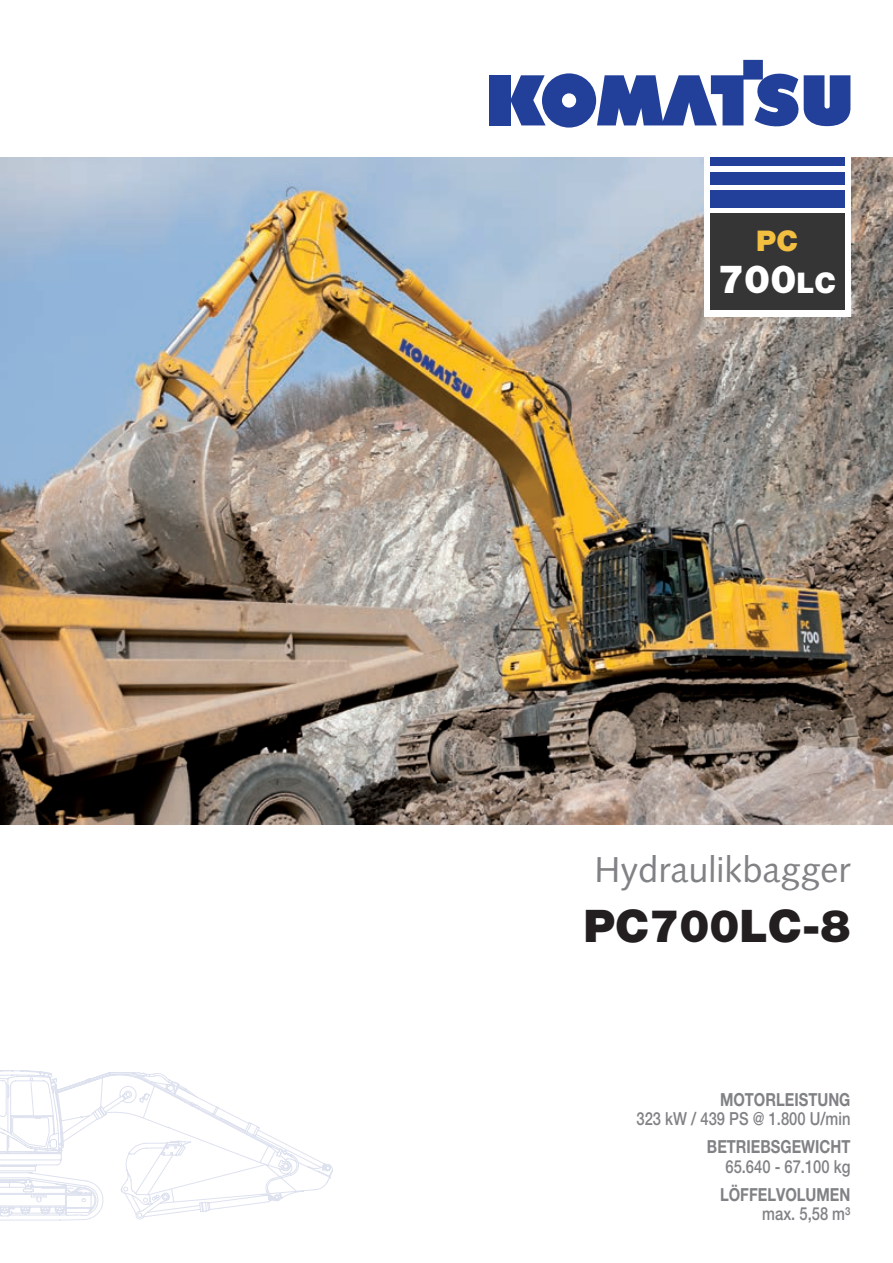
<style>
.page{position:relative;width:893px;height:1263px;background:#fff}
.page>*{position:absolute;margin:0;border:0;box-sizing:border-box;transform-origin:0 0}
.t1{font:900 45px "Helvetica Neue LT Pro";color:#231f20}
.t2{font:900 39px "Helvetica Neue LT Pro";color:#fff}
.t3{font:36px "Syntax LTCE";color:#808285}
.t4{font:900 28.5px "Helvetica Neue LT Pro";color:#f3bf40}
.t5{font:500 18px "Helvetica Neue LT Pro";color:#808285;scale:.82 1}
.t6{font:700 18px "Helvetica Neue LT Pro";color:#808285;scale:.82 1}
.s1{font-size:28.5px}
</style>
<div class="page">
<div style="left:489px;top:75px;width:21px;height:50px;background:#223f99"></div>
<svg style="left:510px;top:60px;width:340px;height:68px"></svg>
<img style="left:0;top:157px;width:893px;height:668px">
<div style="left:704px;top:153px;width:146px;height:163px;background:#fff"></div>
<div style="left:710px;top:213px;width:134px;height:97px;background:#363536"></div>
<div style="left:710px;top:190px;width:134px;height:17px;background:#223f99"></div>
<div style="left:710px;top:172px;width:134px;height:13px;background:#223f99"></div>
<div style="left:710px;top:157px;width:134px;height:9px;background:#223f99"></div>
<svg style="left:0;top:1070px;width:333px;height:150px"></svg>
<h3 class="t4" style="left:756px;top:224px;width:43px">PC</h3>
<h2 class="t2" style="left:718px;top:256px;width:119px">700<span class="s1">LC</span></h2>
<h3 class="t3" style="left:594px;top:848px;width:258px">Hydraulikbagger</h3>
<h1 class="t1" style="left:584px;top:899px;width:268px">PC700LC-8</h1>
<p class="t6" style="left:720px;top:1088px;width:160px">MOTORLEISTUNG</p>
<p class="t5" style="left:637px;top:1108px;width:262px">323 kW / 439 PS @ 1.800 U/min</p>
<p class="t6" style="left:707px;top:1136px;width:176px">BETRIEBSGEWICHT</p>
<p class="t5" style="left:725px;top:1156px;width:154px">65.640 - 67.100 kg</p>
<p class="t6" style="left:720px;top:1183px;width:161px">LÖFFELVOLUMEN</p>
<p class="t5" style="left:762px;top:1203px;width:109px">max. 5,58 m³</p>
</div>
